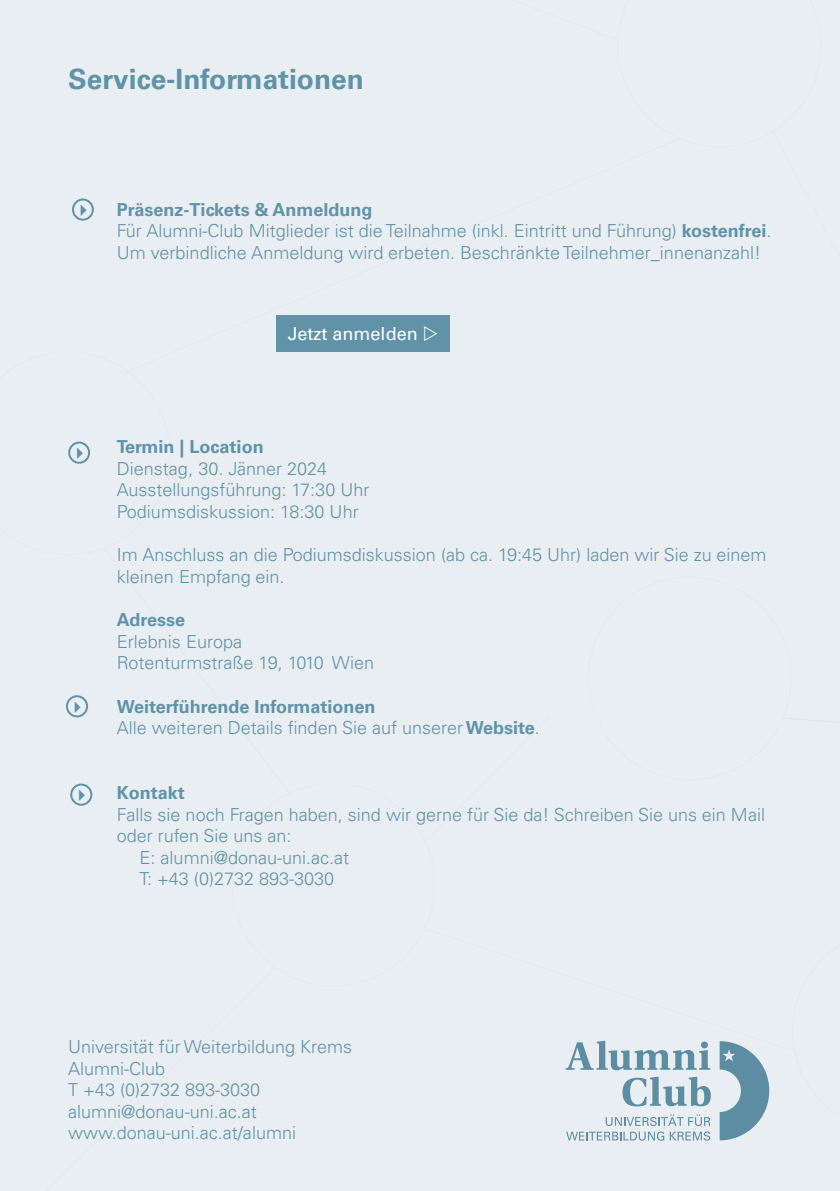
<style>
.page{position:relative;width:840px;height:1191px;background:#fff}
.page>*{position:absolute;margin:0;border:0;box-sizing:border-box;transform-origin:0 0}
.t1{font:700 28px "Univers LT Pro 65";color:#6093a8}
.t2{font:300 18px/21.6px "Univers LT Pro 45";color:#6093a8}
.t3{font:700 18px "Univers LT Pro 65";color:#6093a8}
.t4{font:18px "Univers LT Pro 55 Roman";color:#fff}
.s1{font-family:"Univers LT Pro 65";font-weight:700}
</style>
<div class="page">
<div style="left:0;top:0;width:839px;height:1191px;background:#e9eef2"></div>
<div style="left:276px;top:315px;width:173px;height:36px;background:#6093a8"></div>
<div style="left:72px;top:198px;width:22px;height:23px;border:2px solid #6093a8;border-radius:50%"></div>
<div style="left:70px;top:783px;width:22px;height:22px;border:2px solid #6093a8;border-radius:50%"></div>
<svg style="left:719px;top:1041px;width:49px;height:99px"></svg>
<svg style="left:565px;top:1040px;width:145px;height:30px"></svg>
<svg style="left:566px;top:1114px;width:144px;height:26px"></svg>
<svg style="left:622px;top:1076px;width:88px;height:30px"></svg>
<div style="left:66px;top:695px;width:22px;height:22px;border:2px solid #6093a8;border-radius:50%"></div>
<svg style="left:68px;top:441px;width:23px;height:23px"></svg>
<h1 class="t1" style="left:68px;top:60px;width:297px">Service-Informationen</h1>
<p class="t3" style="left:117px;top:196px;width:257px">Präsenz-Tickets &amp; Anmeldung</p>
<p class="t2" style="left:117px;top:219px;width:655px">Für Alumni-Club Mitglieder ist die Teilnahme (inkl. Eintritt und Führung) <span class="s1">kostenfrei</span>.<br>Um verbindliche Anmeldung wird erbeten. Beschränkte Teilnehmer_innenanzahl!</p>
<p class="t4" style="left:288px;top:321px;width:131px">Jetzt anmelden</p>
<p class="t3" style="left:117px;top:434px;width:148px">Termin | Location</p>
<p class="t2" style="left:117px;top:457px;width:254px">Dienstag, 30. Jänner 2024<br>Ausstellungsführung: 17:30 Uhr<br>Podiumsdiskussion: 18:30 Uhr</p>
<p class="t2" style="left:117px;top:543px;width:650px">Im Anschluss an die Podiumsdiskussion (ab ca. 19:45 Uhr) laden wir Sie zu einem kleinen Empfang ein.</p>
<p class="t3" style="left:117px;top:607px;width:70px">Adresse</p>
<p class="t2" style="left:117px;top:630px;width:258px">Erlebnis Europa<br>Rotenturmstraße 19, 1010 Wien</p>
<p class="t3" style="left:117px;top:693px;width:260px">Weiterführende Informationen</p>
<p class="t2" style="left:117px;top:716px;width:424px">Alle weiteren Details finden Sie auf unserer <span class="s1">Website</span>.</p>
<p class="t3" style="left:117px;top:780px;width:69px">Kontakt</p>
<p class="t2" style="left:117px;top:803px;width:649px">Falls sie noch Fragen haben, sind wir gerne für Sie da! Schreiben Sie uns ein Mail</p>
<p class="t2" style="left:117px;top:824px;width:176px">oder rufen Sie uns an:</p>
<p class="t2" style="left:139px;top:846px;width:211px">E: alumni@donau-uni.ac.at</p>
<p class="t2" style="left:139px;top:867px;width:196px">T: +43 (0)2732 893-3030</p>
<p class="t2" style="left:68px;top:1035px;width:285px">Universität für Weiterbildung Krems<br>Alumni-Club<br>T +43 (0)2732 893-3030 alumni@donau-uni.ac.at www.donau-uni.ac.at/alumni</p>
</div>
